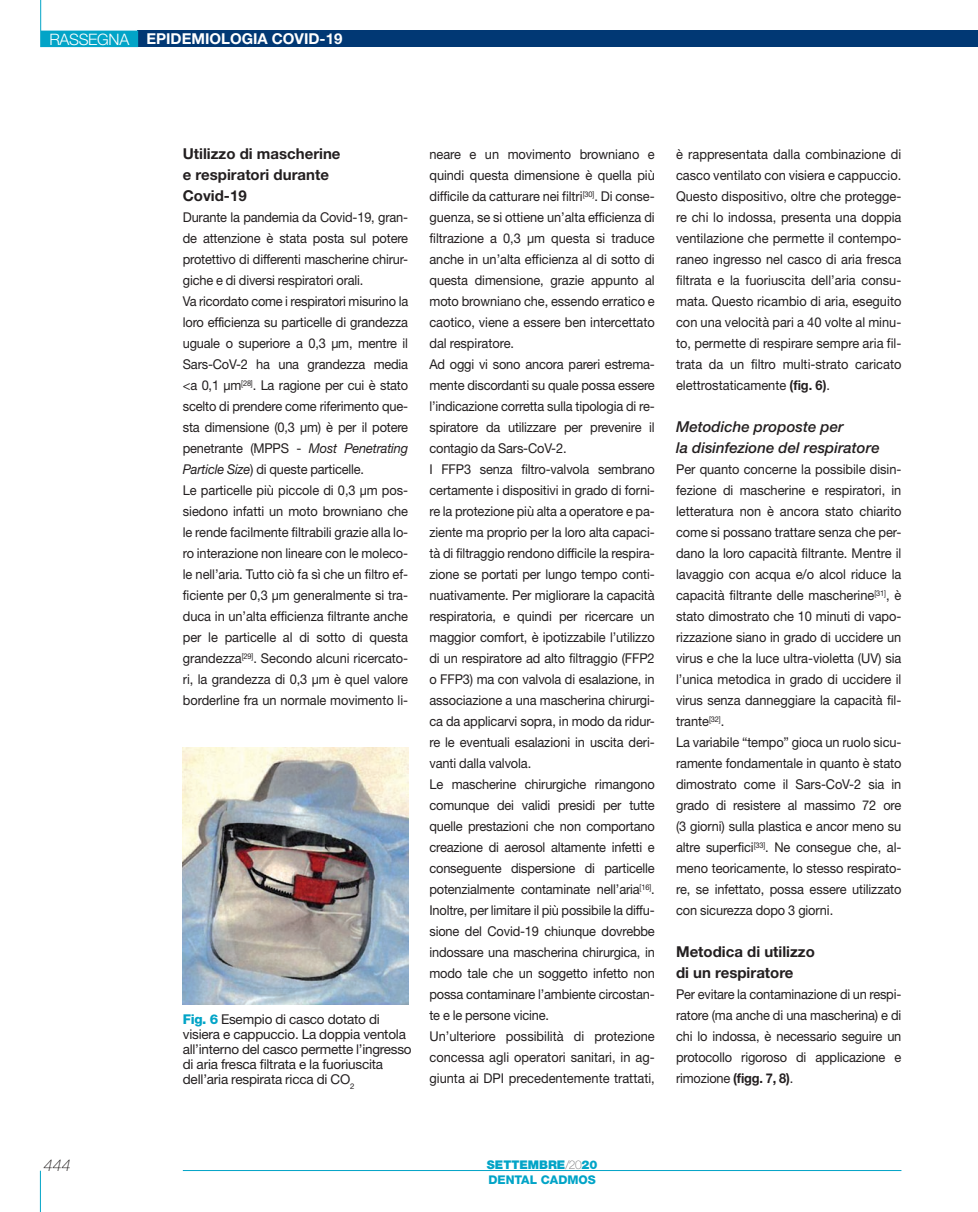
<style>
.page{position:relative;width:978px;height:1212px;background:#fff}
.page>*{position:absolute;margin:0;border:0;box-sizing:border-box;transform-origin:0 0}
.t1{font:italic 100 16.35px "Helvetica Neue LT Std";color:#231f20}
._2_1_titolo_interno{font:700 15px/21px "Helvetica Neue LT Std";color:#231f20}
._3_1_1_terzo_livello{font:italic 500 15px/21px "Helvetica Neue LT Std";color:#231f20}
.t2{font:700 15px "Helvetica Neue LT Std";color:#fff}
.testo{font:13.5px/21px "Helvetica Neue LT Std";letter-spacing:-.01em;color:#231f20;text-align:justify;scale:.95 1}
.didascalia{font:13.5px/15px "Helvetica Neue LT Std";letter-spacing:-.015em;color:#231f20}
.t3{font:800 12px/15px "Helvetica Neue LT Std";color:#02a4c7}
.s1{font-weight:300;font-size:15.75px}
.s2{font-style:italic}
.s3{font-weight:800;color:#02a4c7}
.s4{font-weight:700}
.s5{font-weight:900}
.s6{font-weight:100;color:#6c6d70}
</style>
<div class="page">
<div style="left:138px;top:31px;width:840px;height:16px;background:#013874"></div>
<div style="left:41px;top:31px;width:97px;height:16px;background:#02a4c7"></div>
<hr style="left:40px;top:1171px;width:1px;height:41px;background:#02a4c7">
<hr style="left:40px;top:0;width:1px;height:47px;background:#02a4c7">
<hr style="left:183px;top:1170px;width:718px;height:1px;background:#02a4c7">
<img style="left:183px;top:747px;width:225px;height:257px">
<p class="t2" style="left:49px;top:30px;width:294px"><span class="s1">RASSEGNA</span> EPIDEMIOLOGIA COVID-19</p>
<p class="_2_1_titolo_interno" style="left:183px;top:143px;width:159px">Utilizzo di mascherine e respiratori durante<br>Covid-19</p>
<p class="testo" style="left:183px;top:207px;width:239px">Durante la pandemia da Covid-19, gran&shy;de attenzione è stata posta sul potere protettivo di differenti mascherine chirur&shy;giche e di diversi respiratori orali.</p>
<p class="testo" style="left:183px;top:291px;width:239px">Va ricordato come i respiratori misurino la loro efficienza su particelle di grandezza uguale o superiore a 0,3 µm, mentre il Sars-CoV-2 ha una grandezza media &lt;a 0,1 µm<sup>[28]</sup>. La ragione per cui è stato scelto di prendere come riferimento que&shy;sta dimensione (0,3 µm) è per il potere penetrante (MPPS - <span class="s2">Most Penetrating Particle Size</span>) di queste particelle.</p>
<p class="testo" style="left:183px;top:480px;width:239px">Le particelle più piccole di 0,3 µm pos&shy;siedono infatti un moto browniano che le rende facilmente filtrabili grazie alla lo&shy;ro interazione non lineare con le moleco&shy;le nell’aria. Tutto ciò fa sì che un filtro ef&shy;ficiente per 0,3 µm generalmente si tra&shy;duca in un’alta efficienza filtrante anche per le particelle al di sotto di questa grandezza<sup>[29]</sup>. Secondo alcuni ricercato&shy;ri, la grandezza di 0,3 µm è quel valore borderline fra un normale movimento li-</p>
<p class="didascalia" style="left:183px;top:1012px;width:230px"><span class="s3">Fig. 6</span> Esempio di casco dotato di visiera e cappuccio. La doppia ventola all’interno del casco permette l’ingresso di aria fresca filtrata e la fuoriuscita dell’aria respirata ricca di CO<sub>2</sub></p>
<p class="testo" style="left:429px;top:144px;width:239px">neare e un movimento browniano e quindi questa dimensione è quella più difficile da catturare nei filtri<sup>[30]</sup>. Di conse&shy;guenza, se si ottiene un’alta efficienza di filtrazione a 0,3 µm questa si traduce anche in un’alta efficienza al di sotto di questa dimensione, grazie appunto al moto browniano che, essendo erratico e caotico, viene a essere ben intercettato dal respiratore.</p>
<p class="testo" style="left:429px;top:354px;width:239px">Ad oggi vi sono ancora pareri estrema&shy;mente discordanti su quale possa essere l’indicazione corretta sulla tipologia di re&shy;spiratore da utilizzare per prevenire il contagio da Sars-CoV-2.</p>
<p class="testo" style="left:429px;top:459px;width:239px">I FFP3 senza filtro-valvola sembrano certamente i dispositivi in grado di forni&shy;re la protezione più alta a operatore e pa&shy;ziente ma proprio per la loro alta capaci&shy;tà di filtraggio rendono difficile la respira&shy;zione se portati per lungo tempo conti&shy;nuativamente. Per migliorare la capacità respiratoria, e quindi per ricercare un maggior comfort, è ipotizzabile l’utilizzo di un respiratore ad alto filtraggio (FFP2 o FFP3) ma con valvola di esalazione, in associazione a una mascherina chirurgi&shy;ca da applicarvi sopra, in modo da ridur&shy;re le eventuali esalazioni in uscita deri&shy;vanti dalla valvola.</p>
<p class="testo" style="left:429px;top:774px;width:239px">Le mascherine chirurgiche rimangono comunque dei validi presidi per tutte quelle prestazioni che non comportano creazione di aerosol altamente infetti e conseguente dispersione di particelle potenzialmente contaminate nell’aria<sup>[16]</sup>.<br>Inoltre, per limitare il più possibile la diffu&shy;sione del Covid-19 chiunque dovrebbe indossare una mascherina chirurgica, in modo tale che un soggetto infetto non possa contaminare l’ambiente circostan&shy;te e le persone vicine.</p>
<p class="testo" style="left:429px;top:1026px;width:239px">Un’ulteriore possibilità di protezione concessa agli operatori sanitari, in ag&shy;giunta ai DPI precedentemente trattati,</p>
<p class="testo" style="left:676px;top:144px;width:239px">è rappresentata dalla combinazione di casco ventilato con visiera e cappuccio.<br>Questo dispositivo, oltre che protegge&shy;re chi lo indossa, presenta una doppia ventilazione che permette il contempo&shy;raneo ingresso nel casco di aria fresca filtrata e la fuoriuscita dell’aria consu&shy;mata. Questo ricambio di aria, eseguito con una velocità pari a 40 volte al minu&shy;to, permette di respirare sempre aria fil&shy;trata da un filtro multi-strato caricato elettrostaticamente <span class="s4">(fig. 6)</span>.</p>
<p class="_3_1_1_terzo_livello" style="left:676px;top:416px;width:205px">Metodiche proposte per<br>la disinfezione del respiratore</p>
<p class="testo" style="left:676px;top:459px;width:239px">Per quanto concerne la possibile disin&shy;fezione di mascherine e respiratori, in letteratura non è ancora stato chiarito come si possano trattare senza che per&shy;dano la loro capacità filtrante. Mentre il lavaggio con acqua e/o alcol riduce la capacità filtrante delle mascherine<sup>[31]</sup>, è stato dimostrato che 10 minuti di vapo&shy;rizzazione siano in grado di uccidere un virus e che la luce ultra-violetta (UV) sia l’unica metodica in grado di uccidere il virus senza danneggiare la capacità fil&shy;trante<sup>[32]</sup>.</p>
<p class="testo" style="left:676px;top:732px;width:239px">La variabile “tempo” gioca un ruolo sicu&shy;ramente fondamentale in quanto è stato dimostrato come il Sars-CoV-2 sia in grado di resistere al massimo 72 ore (3 giorni) sulla plastica e ancor meno su altre superfici<sup>[33]</sup>. Ne consegue che, al&shy;meno teoricamente, lo stesso respirato&shy;re, se infettato, possa essere utilizzato con sicurezza dopo 3 giorni.</p>
<p class="_2_1_titolo_interno" style="left:676px;top:941px;width:140px">Metodica di utilizzo di un respiratore</p>
<p class="testo" style="left:676px;top:984px;width:239px">Per evitare la contaminazione di un respi&shy;ratore (ma anche di una mascherina) e di chi lo indossa, è necessario seguire un protocollo rigoroso di applicazione e rimozione <span class="s4">(figg. 7, 8)</span>.</p>
<p class="t1" style="left:44px;top:1155px;width:29px">444</p>
<p class="t3" style="left:487px;top:1157px;width:112px"><span class="s5">SETTEMBRE</span><span class="s6">/20</span><span class="s5">20<br></span>DENTAL CADMOS</p>
</div>
